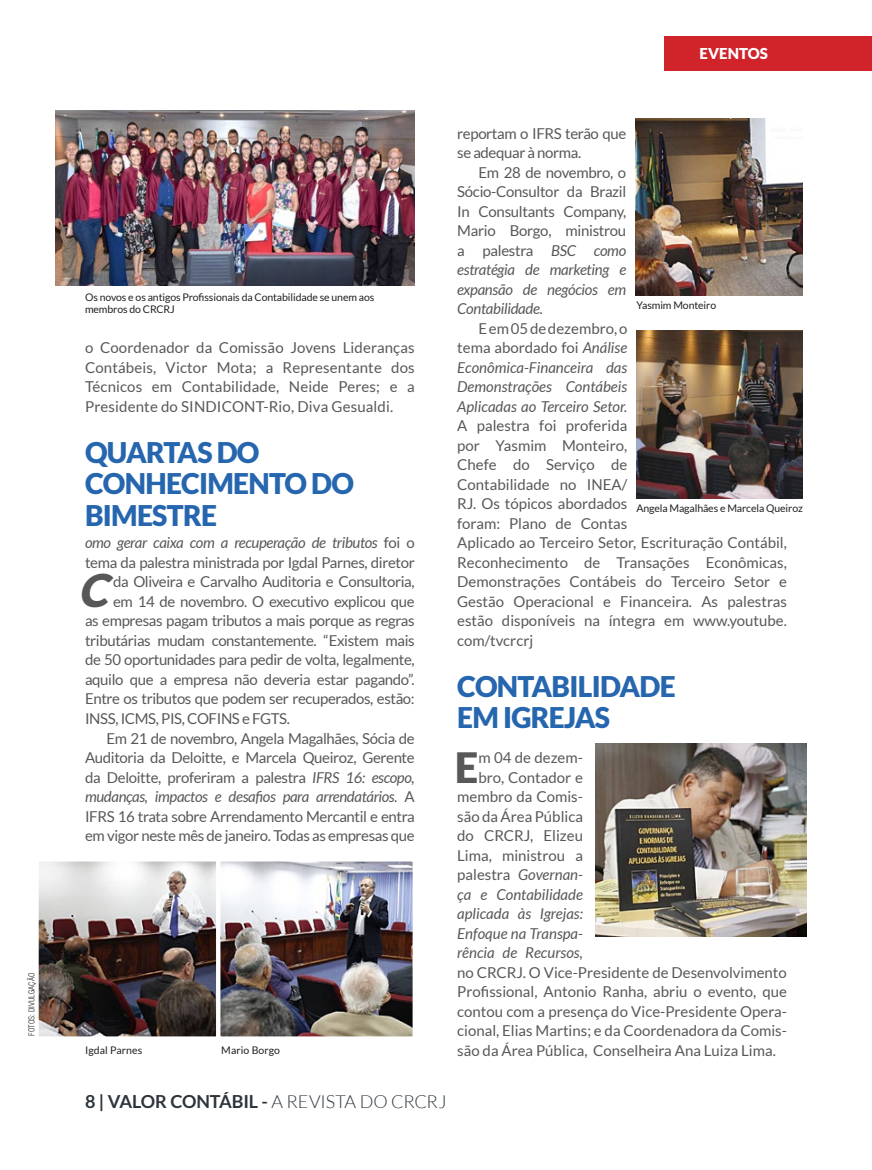
<style>
.page{position:relative;width:872px;height:1170px;background:#fff}
.page>*{position:absolute;margin:0;border:0;box-sizing:border-box;transform-origin:0 0}
.t1{font:italic 900 45px "Lato";color:#57585a}
.t2{font:900 41.7px "Lato";color:#57585a}
.t3{font:900 28.5px/31.5px "Lato";letter-spacing:-.025em;color:#2666af}
.t4{font:700 18px "Lato";letter-spacing:-.01em;color:#2d353c}
.t5{font:15px/19.5px "Lato";letter-spacing:-.025em;color:#57585a;text-align:justify}
.t6{font:15px/19.5px "Lato";color:#57585a}
.t7{font:italic 15px/19.5px "Lato";letter-spacing:-.025em;color:#57585a;text-align:justify}
.t8{font:900 15px "Lato";color:#fff}
.t9{font:10.5px/12px "Lato";letter-spacing:-.01em;color:#231f20}
.t10{font:10.5px "Lato";letter-spacing:.01em;color:#231f20}
.t11{font:300 condensed 7.95px "Helvetica";color:#231f20}
.s1{font-style:normal}
.s2{font-style:italic}
.s3{font-weight:300}
</style>
<div class="page">
<img style="left:56px;top:111px;width:359px;height:175px">
<div style="left:664px;top:36px;width:208px;height:34px;background:#d1232a"></div>
<img style="left:635px;top:118px;width:167px;height:177px">
<img style="left:39px;top:862px;width:373px;height:173px">
<div style="left:34px;top:857px;width:186px;height:183px;border:4px solid #fff"></div>
<img style="left:636px;top:330px;width:166px;height:168px">
<div style="left:216px;top:857px;width:201px;height:183px;border:4px solid #fff"></div>
<img style="left:595px;top:743px;width:211px;height:193px">
<p class="t11" style="left:27px;top:1035px;width:64px;rotate:-90deg">FOTOS: DIVULGAÇÃO</p>
<p class="t8" style="left:699px;top:45px;width:70px">EVENTOS</p>
<p class="t9" style="left:85px;top:291px;width:291px">Os novos e os antigos Profissionais da Contabilidade se unem aos membros do CRCRJ</p>
<p class="t5" style="left:85px;top:338px;width:331px">o Coordenador da Comissão Jovens Lideranças Contábeis, Victor Mota; a Representante dos Técnicos em Contabilidade, Neide Peres; e a Presidente do SINDICONT-Rio, Diva Gesualdi.</p>
<h3 class="t3" style="left:85px;top:436px;width:270px">QUARTAS DO<br>CONHECIMENTO DO<br>BIMESTRE</h3>
<p class="t7" style="left:85px;top:533px;width:331px">omo gerar caixa com a recuperação de tributos <span class="s1">foi o</span></p>
<p class="t5" style="left:85px;top:552px;width:331px">tema da palestra ministrada por Igdal Parnes, diretor</p>
<p class="t5" style="left:113px;top:572px;width:303px">da Oliveira e Carvalho Auditoria e Consultoria,</p>
<p class="t5" style="left:113px;top:591px;width:303px">em 14 de novembro. O executivo explicou que</p>
<p class="t5" style="left:85px;top:611px;width:331px">as empresas pagam tributos a mais porque as regras</p>
<p class="t5" style="left:85px;top:630px;width:331px">tributárias mudam constantemente. “Existem mais</p>
<p class="t5" style="left:85px;top:650px;width:331px">de 50 oportunidades para pedir de volta, legalmente,</p>
<p class="t5" style="left:85px;top:669px;width:331px">aquilo que a empresa não deveria estar pagando”.</p>
<p class="t5" style="left:85px;top:689px;width:331px">Entre os tributos que podem ser recuperados, estão:</p>
<p class="t5" style="left:85px;top:708px;width:206px">INSS, ICMS, PIS, COFINS e FGTS.</p>
<p class="t5" style="left:106px;top:728px;width:310px">Em 21 de novembro, Angela Magalhães, Sócia de</p>
<p class="t5" style="left:85px;top:747px;width:331px">Auditoria da Deloitte, e Marcela Queiroz, Gerente</p>
<p class="t5" style="left:85px;top:767px;width:331px">da Deloitte, proferiram a palestra <span class="s2">IFRS 16: escopo,</span></p>
<p class="t7" style="left:85px;top:787px;width:331px">mudanças, impactos e desafios para arrendatários. <span class="s1">A</span></p>
<p class="t5" style="left:85px;top:806px;width:331px">IFRS 16 trata sobre Arrendamento Mercantil e entra</p>
<p class="t5" style="left:85px;top:825px;width:331px">em vigor neste mês de janeiro. Todas as empresas que</p>
<h1 class="t1" style="left:78px;top:564px;width:42px">C</h1>
<p class="t10" style="left:85px;top:1044px;width:59px">Igdal Parnes</p>
<p class="t10" style="left:221px;top:1044px;width:60px">Mario Borgo</p>
<p class="t5" style="left:457px;top:123px;width:171px">reportam o IFRS terão que se adequar à norma.</p>
<p class="t5" style="left:457px;top:162px;width:171px;text-indent:21px">Em 28 de novembro, o Sócio-Consultor da Brazil In Consultants Company, Mario Borgo, ministrou a palestra <span class="s2">BSC como estratégia de marketing e expansão de negócios em Contabilidade.</span></p>
<p class="t7" style="left:457px;top:319px;width:172px;text-indent:21px"><span class="s1">E em 05 de dezembro, o tema abordado foi</span> Análise Econômica-Financeira das Demonstrações Contábeis Aplicadas ao Terceiro Setor.</p>
<p class="t6" style="left:457px;top:416px;width:331px">A palestra foi proferida<br>por Yasmim Monteiro,<br>Chefe do Serviço de<br>Contabilidade no INEA/<br>RJ. Os tópicos abordados<br>foram: Plano de Contas<br>Aplicado ao Terceiro Setor, Escrituração Contábil,<br>Reconhecimento de Transações Econômicas,<br>Demonstrações Contábeis do Terceiro Setor e<br>Gestão Operacional e Financeira. As palestras estão disponíveis na íntegra em www.youtube. com/tvcrcrj</p>
<h3 class="t3" style="left:457px;top:670px;width:220px">CONTABILIDADE<br>EM IGREJAS</h3>
<h2 class="t2" style="left:455px;top:742px;width:25px">E</h2>
<p class="t9" style="left:636px;top:299px;width:81px">Yasmim Monteiro</p>
<p class="t9" style="left:636px;top:502px;width:168px">Angela Magalhães e Marcela Queiroz</p>
<p class="t6" style="left:457px;top:747px;width:127px;text-align:right">m 04 de dezem&shy;bro, Contador e membro da Comis&shy;são da Área Pública do CRCRJ, Elizeu<br>Lima, ministrou a palestra <span class="s2">Governan&shy;ça e Contabilidade aplicada às Igrejas:<br>Enfoque na Transpa&shy;rência de Recursos,</span></p>
<p class="t5" style="left:457px;top:962px;width:331px">no CRCRJ. O Vice-Presidente de Desenvolvimento Profissional, Antonio Ranha, abriu o evento, que contou com a presença do Vice-Presidente Opera&shy;cional, Elias Martins; e da Coordenadora da Comis&shy;são da Área Pública, Conselheira Ana Luiza Lima.</p>
<p class="t4" style="left:85px;top:1091px;width:363px">8 | VALOR CONTÁBIL - <span class="s3">A REVISTA DO CRCRJ</span></p>
</div>
